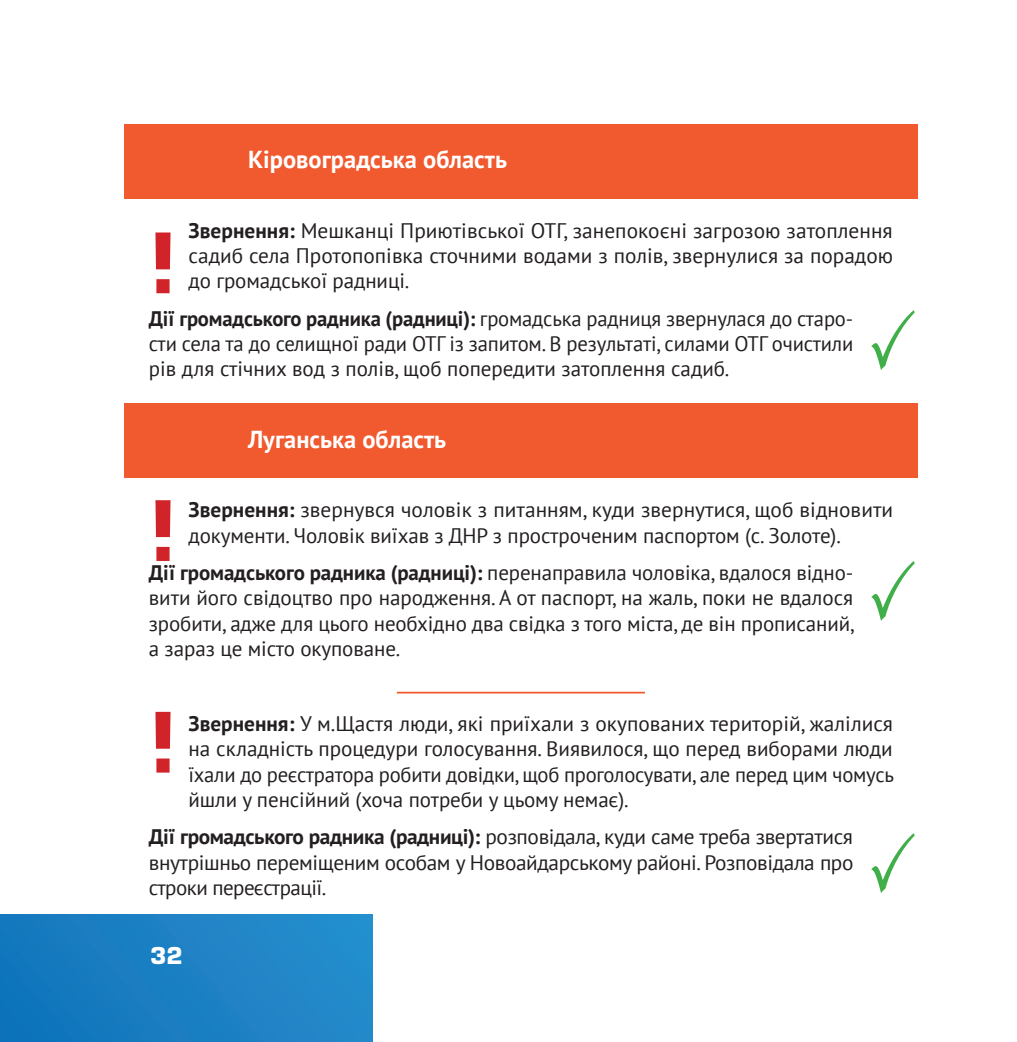
<style>
.page{position:relative;width:1017px;height:1042px;background:#fff}
.page>*{position:absolute;margin:0;border:0;box-sizing:border-box;transform-origin:0 0}
.t1{font:700 87.5px "Eurofont C";color:#d1232a}
._3_vrez{font:700 24.5px "PT Sans";color:#fff}
.t2{font:700 24.5px "Eurofont C";color:#fff}
._8_Case-action{font:21px/25.2px "PT Sans";letter-spacing:-.005em;color:#231f20;text-align:justify}
._7_Case-appeal{font:21px/25.2px "PT Sans";letter-spacing:-.005em;color:#231f20;text-align:justify}
.s1{font-weight:700}
</style>
<div class="page">
<div style="left:124px;top:124px;width:794px;height:74px;background:#f1592e"></div>
<div style="left:124px;top:404px;width:794px;height:74px;background:#f1592e"></div>
<hr style="left:397px;top:692px;width:248px;height:1px;background:#f1592e">
<svg style="left:871px;top:310px;width:44px;height:60px"></svg>
<svg style="left:871px;top:561px;width:44px;height:60px"></svg>
<svg style="left:871px;top:833px;width:44px;height:60px"></svg>
<svg style="left:0;top:914px;width:372px;height:128px;background:#1b80c3"></svg>
<p class="_3_vrez" style="left:248px;top:143px;width:260px">Кіровоградська область</p>
<p class="_7_Case-appeal" style="left:189px;top:217px;width:706px"><span class="s1">Звернення:</span> Мешканці Приютівської ОТГ, занепокоєні загрозою затоплення садиб села Протопопівка сточними водами з полів, звернулися за порадою до громадської радниці.</p>
<p class="_8_Case-action" style="left:149px;top:305px;width:706px"><span class="s1">Дії громадського радника (радниці):</span> громадська радниця звернулася до старо&shy;сти села та до селищної ради ОТГ із запитом. В результаті, силами ОТГ очистили рів для стічних вод з полів, щоб попередити затоплення садиб.</p>
<p class="t1" style="left:149px;top:212px;width:30px">!</p>
<p class="_3_vrez" style="left:248px;top:423px;width:200px">Луганська область</p>
<p class="t1" style="left:149px;top:480px;width:30px">!</p>
<p class="_7_Case-appeal" style="left:189px;top:497px;width:706px"><span class="s1">Звернення:</span> звернувся чоловік з питанням, куди звернутися, щоб відновити документи. Чоловік виїхав з ДНР з простроченим паспортом (с. Золоте).</p>
<p class="_8_Case-action" style="left:149px;top:560px;width:707px"><span class="s1">Дії громадського радника (радниці):</span> перенаправила чоловіка, вдалося відно&shy;вити його свідоцтво про народження. А от паспорт, на жаль, поки не вдалося зробити, адже для цього необхідно два свідка з того міста, де він прописаний, а зараз це місто окуповане.</p>
<p class="t1" style="left:149px;top:691px;width:30px">!</p>
<p class="_7_Case-appeal" style="left:189px;top:710px;width:707px"><span class="s1">Звернення:</span> У м.Щастя люди, які приїхали з окупованих територій, жалілися на складність процедури голосування. Виявилося, що перед виборами люди їхали до реєстратора робити довідки, щоб проголосувати, але перед цим чомусь йшли у пенсійний (хоча потреби у цьому немає).</p>
<p class="_8_Case-action" style="left:149px;top:824px;width:706px"><span class="s1">Дії громадського радника (радниці):</span> розповідала, куди саме треба звертатися внутрішньо переміщеним особам у Новоайдарському районі. Розповідала про строки переєстрації.</p>
<p class="t2" style="left:150px;top:941px;width:34px">32</p>
</div>
